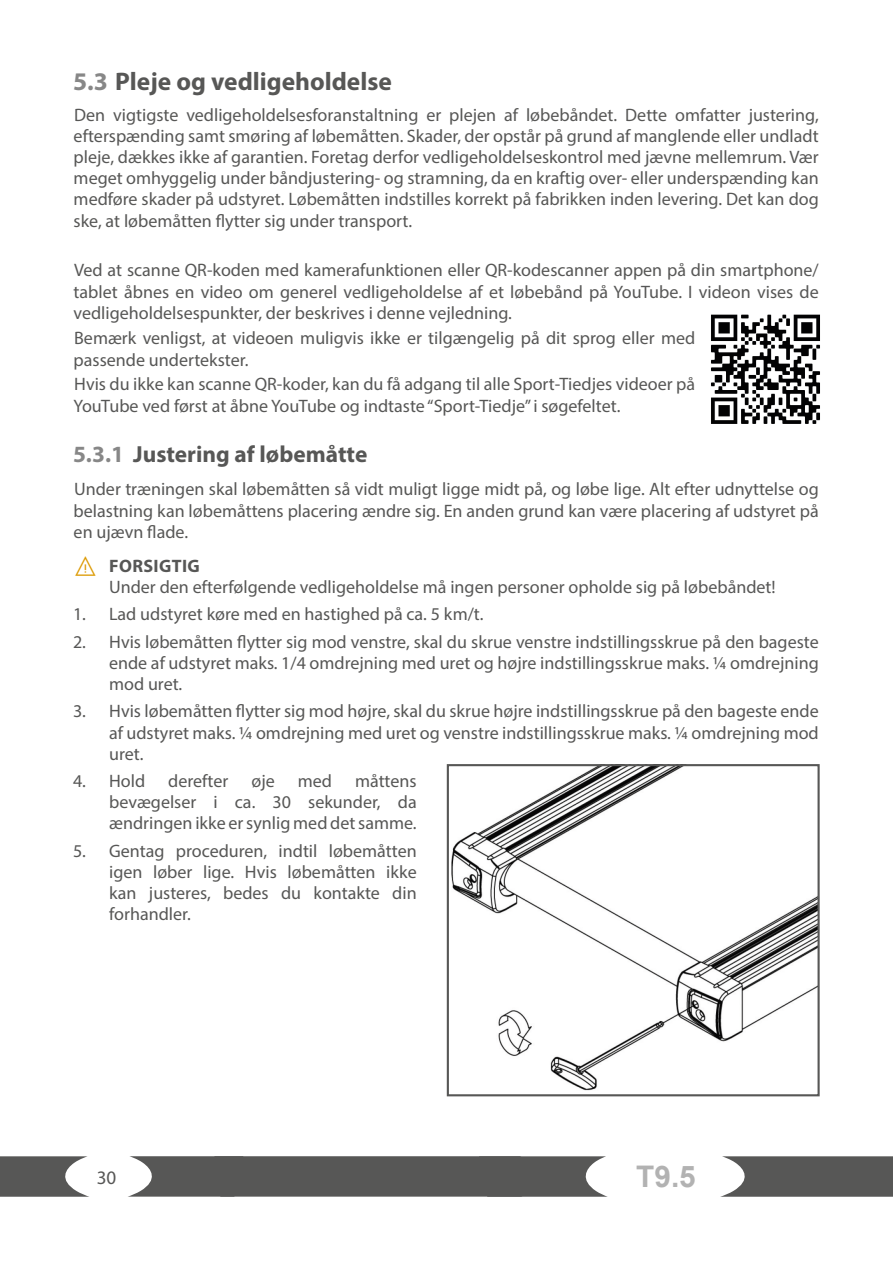
<style>
.page{position:relative;width:893px;height:1263px;background:#fff}
.page>*{position:absolute;margin:0;border:0;box-sizing:border-box;transform-origin:0 0}
.t1{font:700 29.7px "Arial";color:#b2b2b2}
.t2{font:700 25.5px "Myriad Pro";color:#575756}
.t3{font:700 23.4px "Myriad Pro";color:#575756}
.t4{font:19.05px "Myriad Pro";color:#575756}
.Text_Hinweise{font:18px/21.1px "Myriad Pro";color:#575756;text-align:justify}
.t5{font:700 18px "Myriad Pro";letter-spacing:.02em;color:#575756}
.s1{color:#878787}
.s2{color:#dc9900}
</style>
<div class="page">
<img style="left:711px;top:314px;width:109px;height:110px">
<img style="left:451px;top:767px;width:366px;height:324px">
<div style="left:447px;top:764px;width:373px;height:332px;border:2px solid #575756"></div>
<svg style="left:0;top:1156px;width:89px;height:41px"></svg>
<svg style="left:720px;top:1156px;width:173px;height:41px;background:#6a6a69"></svg>
<svg style="left:128px;top:1156px;width:480px;height:41px;background:#646463"></svg>
<p class="t2" style="left:73px;top:65px;width:320px"><span class="s1">5.3</span> Pleje og vedligeholdelse</p>
<p class="Text_Hinweise" style="left:74px;top:104px;width:747px">Den vigtigste vedligeholdelsesforanstaltning er plejen af løbebåndet. Dette omfatter justering, efterspænding samt smøring af løbemåtten. Skader, der opstår på grund af manglende eller undladt pleje, dækkes ikke af garantien. Foretag derfor vedligeholdelseskontrol med jævne mellemrum. Vær meget omhyggelig under båndjustering- og stramning, da en kraftig over- eller underspænding kan medføre skader på udstyret. Løbemåtten indstilles korrekt på fabrikken inden levering. Det kan dog ske, at løbemåtten flytter sig under transport.</p>
<p class="Text_Hinweise" style="left:74px;top:259px;width:747px;line-height:21.6px">Ved at scanne QR-koden med kamerafunktionen eller QR-kodescanner appen på din smartphone/ tablet åbnes en video om generel vedligeholdelse af et løbebånd på YouTube. I videon vises de vedligeholdelsespunkter, der beskrives i denne vejledning.</p>
<p class="Text_Hinweise" style="left:74px;top:327px;width:623px;line-height:21.6px">Bemærk venligst, at videoen muligvis ikke er tilgængelig på dit sprog eller med passende undertekster.</p>
<p class="Text_Hinweise" style="left:74px;top:373px;width:623px;line-height:21.6px">Hvis du ikke kan scanne QR-koder, kan du få adgang til alle Sport-Tiedjes videoer på<br>YouTube ved først at åbne YouTube og indtaste “Sport-Tiedje” i søgefeltet.</p>
<p class="t3" style="left:73px;top:439px;width:296px"><span class="s1">5.3.1</span> Justering af løbemåtte</p>
<p class="Text_Hinweise" style="left:74px;top:478px;width:747px">Under træningen skal løbemåtten så vidt muligt ligge midt på, og løbe lige. Alt efter udnyttelse og belastning kan løbemåttens placering ændre sig. En anden grund kan være placering af udstyret på en ujævn flade.</p>
<p class="t5" style="left:73px;top:554px;width:128px"><span class="s2">⚠</span> FORSIGTIG</p>
<p class="Text_Hinweise" style="left:109px;top:576px;width:668px">Under den efterfølgende vedligeholdelse må ingen personer opholde sig på løbebåndet!</p>
<p class="Text_Hinweise" style="left:73px;top:603px;width:412px">1. Lad udstyret køre med en hastighed på ca. 5 km/t.</p>
<p class="Text_Hinweise" style="left:109px;top:631px;width:711px;text-indent:-36px">2. Hvis løbemåtten flytter sig mod venstre, skal du skrue venstre indstillingsskrue på den bageste ende af udstyret maks. 1/4 omdrejning med uret og højre indstillingsskrue maks. 1/4 omdrejning mod uret.</p>
<p class="Text_Hinweise" style="left:109px;top:700px;width:711px;text-indent:-36px">3. Hvis løbemåtten flytter sig mod højre, skal du skrue højre indstillingsskrue på den bageste ende af udstyret maks. 1/4 omdrejning med uret og venstre indstillingsskrue maks. 1/4 omdrejning mod uret.</p>
<p class="Text_Hinweise" style="left:73px;top:770px;width:74px">4. Hold</p>
<p class="Text_Hinweise" style="left:168px;top:770px;width:62px">derefter</p>
<p class="Text_Hinweise" style="left:251px;top:770px;width:25px">øje</p>
<p class="Text_Hinweise" style="left:298px;top:770px;width:36px">med</p>
<p class="Text_Hinweise" style="left:109px;top:770px;width:309px;text-indent:246px">måttens bevægelser i ca. 30 sekunder, da ændringen ikke er synlig med det samme.</p>
<p class="Text_Hinweise" style="left:109px;top:840px;width:309px;text-indent:-36px">5. Gentag proceduren, indtil løbemåtten igen løber lige. Hvis løbemåtten ikke kan justeres, bedes du kontakte din forhandler.</p>
<p class="t4" style="left:97px;top:1166px;width:21px">30</p>
<h1 class="t1" style="left:636px;top:1155px;width:61px">T9.5</h1>
</div>
